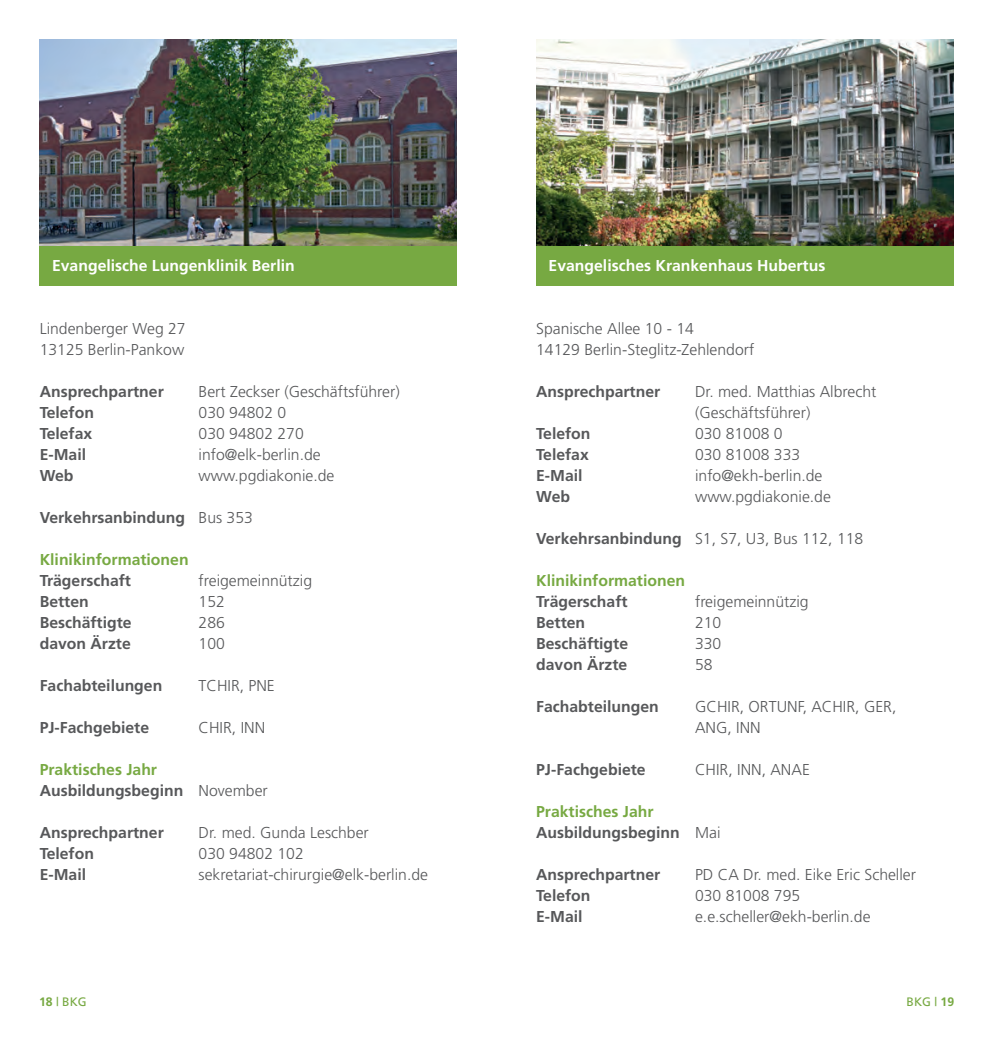
<style>
.page{position:relative;width:993px;height:1042px;background:#fff}
.page>*{position:absolute;margin:0;border:0;box-sizing:border-box;transform-origin:0 0}
.t1{font:300 15.75px/21px "Frutiger";color:#57585a}
.t2{font:700 15.75px/21px "Frutiger";color:#57585a}
.t3{font:700 15.75px "Frutiger";color:#fff}
.t4{font:700 15.75px "Frutiger";color:#77a942}
.t5{font:12.25px "Frutiger";color:#77a942}
.s1{font-weight:300}
.s2{color:#77a942}
.s3{font-weight:700}
</style>
<div class="page">
<img style="left:536px;top:40px;width:416px;height:206px">
<div style="left:536px;top:246px;width:416px;height:40px;background:#77a942"></div>
<img style="left:40px;top:40px;width:416px;height:206px">
<div style="left:40px;top:246px;width:416px;height:40px;background:#77a942"></div>
<p class="t3" style="left:52px;top:256px;width:244px">Evangelische Lungenklinik Berlin</p>
<p class="t1" style="left:40px;top:318px;width:147px">Lindenberger Weg 27<br>13125 Berlin-Pankow</p>
<p class="t2" style="left:40px;top:381px;width:125px">Ansprechpartner</p>
<p class="t1" style="left:198px;top:381px;width:202px">Bert Zeckser (Geschäftsführer)</p>
<p class="t2" style="left:40px;top:402px;width:56px">Telefon</p>
<p class="t1" style="left:198px;top:402px;width:89px">030 94802 0</p>
<p class="t2" style="left:40px;top:423px;width:54px">Telefax</p>
<p class="t1" style="left:198px;top:423px;width:107px">030 94802 270</p>
<p class="t2" style="left:40px;top:444px;width:48px">E-Mail</p>
<p class="t1" style="left:198px;top:444px;width:123px">info@elk-berlin.de</p>
<p class="t2" style="left:40px;top:465px;width:35px">Web</p>
<p class="t1" style="left:198px;top:465px;width:137px">www.pgdiakonie.de</p>
<p class="t2" style="left:40px;top:507px;width:215px">Verkehrsanbindung <span class="s1">Bus 353</span></p>
<p class="t4" style="left:40px;top:550px;width:150px">Klinikinformationen</p>
<p class="t2" style="left:40px;top:570px;width:93px">Trägerschaft</p>
<p class="t1" style="left:198px;top:570px;width:115px">freigemeinnützig</p>
<p class="t2" style="left:40px;top:591px;width:51px">Betten</p>
<p class="t1" style="left:198px;top:591px;width:28px">152</p>
<p class="t2" style="left:40px;top:612px;width:93px">Beschäftigte</p>
<p class="t1" style="left:198px;top:612px;width:28px">286</p>
<p class="t2" style="left:40px;top:633px;width:93px">davon Ärzte</p>
<p class="t1" style="left:198px;top:633px;width:28px">100</p>
<p class="t2" style="left:40px;top:675px;width:124px">Fachabteilungen</p>
<p class="t1" style="left:198px;top:675px;width:78px">TCHIR, PNE</p>
<p class="t2" style="left:40px;top:717px;width:111px">PJ-Fachgebiete</p>
<p class="t1" style="left:198px;top:717px;width:68px">CHIR, INN</p>
<p class="t2" style="left:40px;top:759px;width:229px"><span class="s2">Praktisches Jahr<br></span>Ausbildungsbeginn <span class="s1">November</span></p>
<p class="t2" style="left:40px;top:822px;width:125px">Ansprechpartner</p>
<p class="t1" style="left:198px;top:822px;width:172px">Dr. med. Gunda Leschber</p>
<p class="t2" style="left:40px;top:843px;width:56px">Telefon</p>
<p class="t1" style="left:198px;top:843px;width:107px">030 94802 102</p>
<p class="t2" style="left:40px;top:864px;width:48px">E-Mail</p>
<p class="t1" style="left:198px;top:864px;width:231px">sekretariat-chirurgie@elk-berlin.de</p>
<p class="t3" style="left:548px;top:256px;width:278px">Evangelisches Krankenhaus Hubertus</p>
<p class="t1" style="left:536px;top:318px;width:219px">Spanische Allee 10 - 14<br>14129 Berlin-Steglitz-Zehlendorf</p>
<p class="t2" style="left:536px;top:381px;width:125px">Ansprechpartner</p>
<p class="t1" style="left:694px;top:381px;width:183px">Dr. med. Matthias Albrecht (Geschäftsführer)</p>
<p class="t2" style="left:536px;top:423px;width:56px">Telefon</p>
<p class="t1" style="left:694px;top:423px;width:89px">030 81008 0</p>
<p class="t2" style="left:536px;top:444px;width:54px">Telefax</p>
<p class="t1" style="left:694px;top:444px;width:107px">030 81008 333</p>
<p class="t2" style="left:536px;top:465px;width:48px">E-Mail</p>
<p class="t1" style="left:694px;top:465px;width:129px">info@ekh-berlin.de</p>
<p class="t2" style="left:536px;top:486px;width:35px">Web</p>
<p class="t1" style="left:694px;top:486px;width:137px">www.pgdiakonie.de</p>
<p class="t1" style="left:536px;top:528px;width:328px"><span class="s3">Verkehrsanbindung</span> S1, S7, U3, Bus 112, 118</p>
<p class="t4" style="left:536px;top:571px;width:150px">Klinikinformationen</p>
<p class="t2" style="left:536px;top:591px;width:93px">Trägerschaft</p>
<p class="t1" style="left:694px;top:591px;width:115px">freigemeinnützig</p>
<p class="t2" style="left:536px;top:612px;width:51px">Betten</p>
<p class="t1" style="left:694px;top:612px;width:28px">210</p>
<p class="t2" style="left:536px;top:633px;width:93px">Beschäftigte</p>
<p class="t1" style="left:694px;top:633px;width:28px">330</p>
<p class="t2" style="left:536px;top:654px;width:93px">davon Ärzte</p>
<p class="t1" style="left:694px;top:654px;width:19px">58</p>
<p class="t2" style="left:536px;top:696px;width:124px">Fachabteilungen</p>
<p class="t1" style="left:694px;top:696px;width:203px">GCHIR, ORTUNF, ACHIR, GER,<br>ANG, INN</p>
<p class="t2" style="left:536px;top:759px;width:111px">PJ-Fachgebiete</p>
<p class="t1" style="left:694px;top:759px;width:116px">CHIR, INN, ANAE</p>
<p class="t2" style="left:536px;top:801px;width:186px"><span class="s2">Praktisches Jahr<br></span>Ausbildungsbeginn <span class="s1">Mai</span></p>
<p class="t2" style="left:536px;top:864px;width:125px">Ansprechpartner</p>
<p class="t1" style="left:694px;top:864px;width:222px">PD CA Dr. med. Eike Eric Scheller</p>
<p class="t2" style="left:536px;top:885px;width:56px">Telefon</p>
<p class="t1" style="left:694px;top:885px;width:107px">030 81008 795</p>
<p class="t2" style="left:536px;top:906px;width:48px">E-Mail</p>
<p class="t1" style="left:694px;top:906px;width:177px">e.e.scheller@ekh-berlin.de</p>
<p class="t5" style="left:39px;top:994px;width:49px"><span class="s3">18</span> | BKG</p>
<p class="t5" style="left:906px;top:994px;width:49px">BKG | <span class="s3">19</span></p>
</div>
